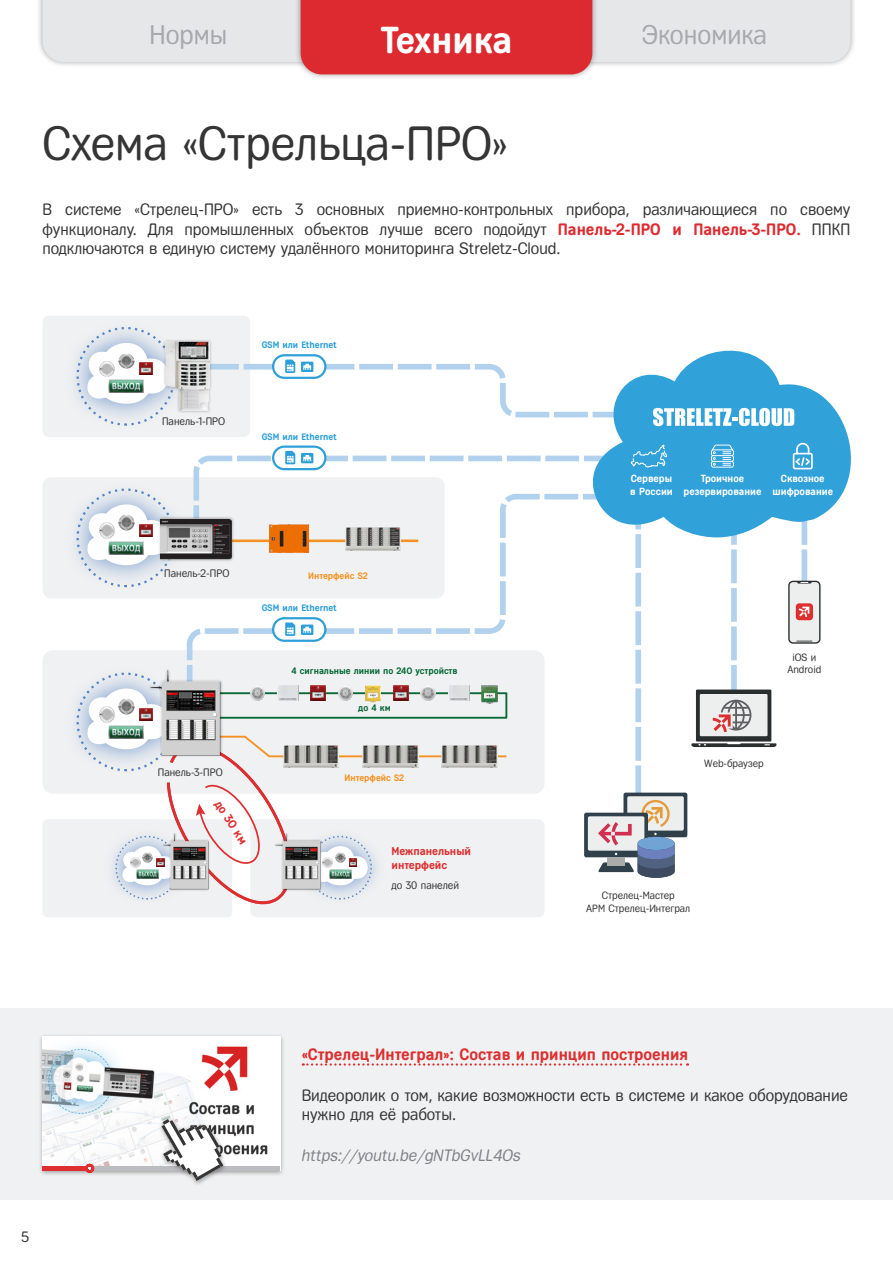
<style>
.page{position:relative;width:893px;height:1263px;background:#fff}
.page>*{position:absolute;margin:0;border:0;box-sizing:border-box;transform-origin:0 0}
.Заголовки_крупно_чёрным{font:48px "Fregat";color:#363536}
.t1{font:700 37.5px "Fregat";letter-spacing:-.005em;color:#fff}
.t2{font:27px "Fregat";color:#a8a9ad}
.Основной_текст{font:16.5px/19.5px "Fregat";color:#363536;text-align:justify}
.по_левому_краю{font:16.5px/19.5px "Fregat";color:#363536}
.qr_название_экран{font:700 16.5px "Fregat";color:#dd2f30}
.qr_текст_ссылки{font:italic 16.5px "Fregat";color:#808285}
.t3{font:15px "Fregat";color:#363536}
.t4{font:700 12.15px "Fregat";color:#dd2f30}
.t5{font:700 11.4px/13.6px "Fregat";color:#dd2f30}
.t6{font:10.95px "Fregat";color:#363536}
.t7{font:10.8px "Fregat";color:#363536}
.t8{font:10.5px/12.6px "Fregat";color:#363536;text-align:center}
.t9{font:700 10.35px/12.5px "Fregat";color:#fff;text-align:center}
.t10{font:700 9.45px "Fregat";color:#2c9fd9}
.t11{font:700 9.45px "Fregat";color:#0b693a}
.t12{font:700 9.45px "Fregat";color:#f59223}
.s1{font-weight:700;color:#dd2a30}
</style>
<div class="page">
<div style="left:36px;top:0;width:304px;height:68px;background:#231f20;opacity:.4"></div>
<div style="left:294px;top:0;width:304px;height:80px;background:#231f20;opacity:.4"></div>
<svg style="left:43px;top:0;width:807px;height:74px;background:#e4a4a7"></svg>
<div style="left:43px;top:650px;width:501px;height:144px;background:#f0f1f2;border-radius:11px"></div>
<div style="left:43px;top:819px;width:189px;height:98px;background:#f0f1f2;border-radius:5px"></div>
<div style="left:43px;top:316px;width:207px;height:121px;background:#f0f1f2;border-radius:6px"></div>
<div style="left:43px;top:477px;width:402px;height:121px;background:#f0f1f2;border-radius:9px"></div>
<svg style="left:77px;top:327px;width:84px;height:99px"></svg>
<img style="left:119px;top:353px;width:15px;height:16px">
<img style="left:99px;top:361px;width:16px;height:15px">
<img style="left:109px;top:380px;width:34px;height:13px">
<svg style="left:273px;top:355px;width:52px;height:23px"></svg>
<div style="left:272px;top:354px;width:54px;height:25px;border:2px solid #2c9fd9;border-radius:11px"></div>
<svg style="left:213px;top:360px;width:375px;height:58px"></svg>
<img style="left:161px;top:340px;width:52px;height:73px">
<img style="left:165px;top:341px;width:44px;height:69px">
<svg style="left:592px;top:350px;width:259px;height:187px;fill:#31a1da"></svg>
<svg style="left:653px;top:408px;width:141px;height:18px"></svg>
<div style="left:696px;top:689px;width:75px;height:52px;background:linear-gradient(to right,#2b2e2f,#2b2e2f)"></div>
<div style="left:700px;top:694px;width:67px;height:42px;background:#edefee"></div>
<svg style="left:691px;top:743px;width:85px;height:4px"></svg>
<svg style="left:710px;top:445px;width:41px;height:287px"></svg>
<svg style="left:788px;top:434px;width:32px;height:210px"></svg>
<div style="left:623px;top:793px;width:64px;height:44px;background:#30414c;border-radius:2px"></div>
<div style="left:627px;top:796px;width:57px;height:34px;background:#edefee;border-radius:2px"></div>
<svg style="left:77px;top:445px;width:599px;height:471px"></svg>
<img style="left:311px;top:686px;width:14px;height:14px">
<img style="left:394px;top:686px;width:14px;height:14px">
<img style="left:269px;top:524px;width:39px;height:29px">
<img style="left:365px;top:685px;width:16px;height:17px">
<img style="left:277px;top:686px;width:21px;height:14px">
<img style="left:448px;top:686px;width:21px;height:14px">
<img style="left:482px;top:685px;width:15px;height:18px">
<div style="left:0;top:1008px;width:893px;height:191px;background:#f0f1f2"></div>
<div style="left:38px;top:1033px;width:247px;height:143px;background:#231f20;opacity:.4"></div>
<img style="left:43px;top:1036px;width:237px;height:130px">
<hr style="left:43px;top:1166px;width:237px;height:4px;background:#bcbdc0">
<hr style="left:43px;top:1166px;width:47px;height:4px;background:#dd2f30">
<svg style="left:84px;top:1162px;width:11px;height:12px"></svg>
<div style="left:157px;top:1116px;width:71px;height:70px;background:#231f20;opacity:.4"></div>
<svg style="left:161px;top:1119px;width:62px;height:62px"></svg>
<svg style="left:303px;top:1063px;width:385px;height:3px"></svg>
<p class="t2" style="left:149px;top:20px;width:79px">Нормы</p>
<p class="t1" style="left:380px;top:19px;width:133px">Техника</p>
<p class="t2" style="left:642px;top:20px;width:126px">Экономика</p>
<p class="Заголовки_крупно_чёрным" style="left:43px;top:117px;width:467px">Схема «Стрельца-ПРО»</p>
<p class="Основной_текст" style="left:43px;top:200px;width:809px">В системе «Стрелец-ПРО» есть 3 основных приемно-контрольных прибора, различающиеся по своему функционалу. Для промышленных объектов лучше всего подойдут <span class="s1">Панель-2-ПРО и Панель-3-ПРО.</span> ППКП подключаются в единую систему удалённого мониторинга Streletz-Cloud.</p>
<p class="t6" style="left:162px;top:415px;width:65px">Панель-1-ПРО</p>
<p class="t10" style="left:262px;top:340px;width:76px">GSM или Ethernet</p>
<p class="t10" style="left:262px;top:431px;width:76px">GSM или Ethernet</p>
<p class="t6" style="left:164px;top:567px;width:67px">Панель-2-ПРО</p>
<p class="t12" style="left:308px;top:570px;width:61px">Интерфейс S2</p>
<p class="t10" style="left:262px;top:603px;width:76px">GSM или Ethernet</p>
<p class="t11" style="left:291px;top:666px;width:168px">4 сигнальные линии по 240 устройств</p>
<p class="t7" style="left:158px;top:766px;width:66px">Панель-3-ПРО</p>
<p class="t4" style="left:223px;top:798px;width:51px;rotate:57deg">до 30 км</p>
<p class="t11" style="left:358px;top:703px;width:34px">до 4 км</p>
<p class="t12" style="left:345px;top:772px;width:61px">Интерфейс S2</p>
<p class="t5" style="left:392px;top:844px;width:81px">Межпанельный интерфейс</p>
<p class="t7" style="left:392px;top:879px;width:69px">до 30 панелей</p>
<p class="t9" style="left:630px;top:473px;width:44px;text-align:left">Серверы в России</p>
<p class="t9" style="left:772px;top:473px;width:62px">Сквозное шифрование</p>
<p class="t9" style="left:683px;top:473px;width:79px">Троичное резервирование</p>
<p class="t8" style="left:787px;top:651px;width:35px">iOS и<br>Android</p>
<p class="t8" style="left:704px;top:757px;width:61px">Web-браузер</p>
<p class="t8" style="left:586px;top:889px;width:105px">Стрелец-Мастер<br>АРМ Стрелец-Интеграл</p>
<p class="t3" style="left:21px;top:1228px;width:9px">5</p>
<p class="qr_название_экран" style="left:302px;top:1045px;width:388px">«Стрелец-Интеграл»: Состав и принцип построения</p>
<p class="по_левому_краю" style="left:302px;top:1085px;width:548px">Видеоролик о том, какие возможности есть в системе и какое оборудование нужно для её работы.</p>
<p class="qr_текст_ссылки" style="left:302px;top:1146px;width:221px">https://youtu.be/gNTbGvLL4Os</p>
</div>
